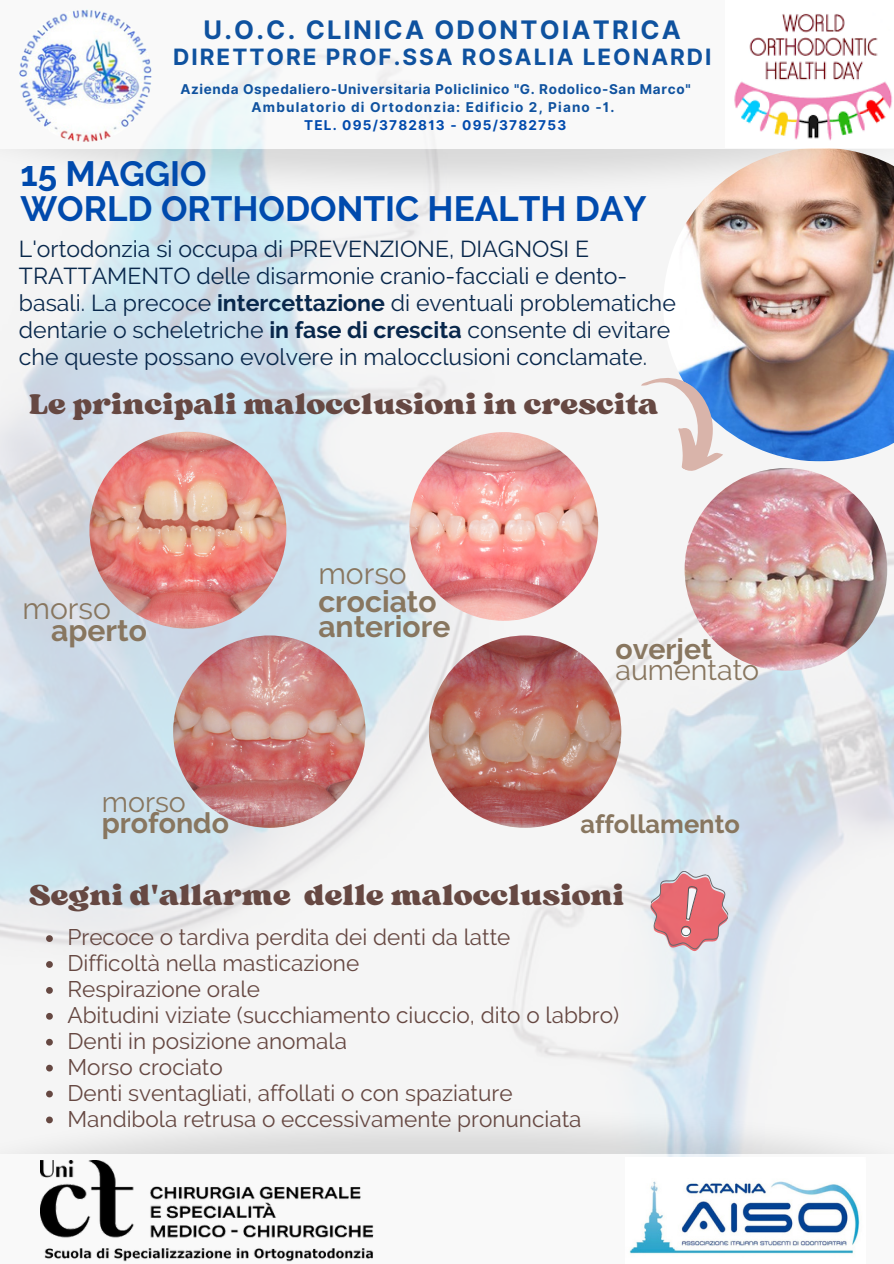
<style>
.page{position:relative;width:894px;height:1264px;background:#fff}
.page>*{position:absolute;margin:0;border:0;box-sizing:border-box;transform-origin:0 0}
.t1{font:700 34.95px/35px "Raleway";color:#004aad}
.t2{font:30px "Sergio Trendy";color:#664842}
.t3{font:700 30px/24.8px "Raleway";color:#88765f}
.t4{font:30px "Raleway";color:#88765f}
.t5{font:700 28.5px "Raleway";color:#88765f}
.t6{font:28.5px "Raleway";color:#88765f}
.t7{font:700 25.5px "Inter";letter-spacing:.085em;color:#0f529f}
.t8{font:700 25.5px "Raleway";color:#88765f}
.t9{font:22.95px/27px "Raleway";color:#08274b}
.t10{font:22.5px/26px "Raleway";color:#664842}
.t11{font:700 22.5px "Inter";letter-spacing:.09em;color:#0f529f}
.t12{font:700 13.5px/18px "Inter";letter-spacing:.05em;color:#0f529f;text-align:center}
.t13{font:700 13.5px "Inter";letter-spacing:.09em;color:#004aad}
.s1{font-weight:700}
</style>
<div class="page">
<img style="left:0;top:252px;width:893px;height:799px">
<img style="left:89px;top:432px;width:197px;height:196px;border-radius:50%">
<img style="left:409px;top:432px;width:189px;height:189px;border-radius:50%">
<img style="left:173px;top:635px;width:192px;height:192px;border-radius:50%">
<img style="left:429px;top:635px;width:192px;height:192px;border-radius:50%">
<svg style="left:643px;top:866px;width:91px;height:90px;background:#dfaab1"></svg>
<img style="left:663px;top:252px;width:230px;height:209px">
<img style="left:684px;top:468px;width:202px;height:202px;border-radius:50%">
<img style="left:0;top:149px;width:893px;height:103px">
<svg style="left:615px;top:364px;width:129px;height:118px"></svg>
<img style="left:629px;top:1181px;width:231px;height:73px">
<img style="left:734px;top:13px;width:159px;height:128px">
<img style="left:40px;top:1160px;width:334px;height:101px">
<svg style="left:46px;top:935px;width:7px;height:6px"></svg>
<svg style="left:46px;top:961px;width:7px;height:6px"></svg>
<svg style="left:46px;top:987px;width:7px;height:6px"></svg>
<svg style="left:46px;top:1012px;width:7px;height:7px"></svg>
<svg style="left:46px;top:1038px;width:7px;height:7px"></svg>
<svg style="left:46px;top:1064px;width:7px;height:7px"></svg>
<svg style="left:46px;top:1090px;width:7px;height:7px"></svg>
<svg style="left:46px;top:1116px;width:7px;height:7px"></svg>
<img style="left:19px;top:9px;width:133px;height:133px;border-radius:50%">
<p class="t7" style="left:203px;top:14px;width:478px">U.O.C. CLINICA ODONTOIATRICA</p>
<p class="t11" style="left:173px;top:43px;width:539px">DIRETTORE PROF.SSA ROSALIA LEONARDI</p>
<p class="t12" style="left:180px;top:80px;width:511px">Azienda Ospedaliero-Universitaria Policlinico "G. Rodolico-San Marco"<br>Ambulatorio di Ortodonzia: Edificio 2, Piano -1.</p>
<p class="t13" style="left:304px;top:117px;width:263px">TEL. 095/3782813 - 095/3782753</p>
<h1 class="t1" style="left:20px;top:156px;width:627px">15 MAGGIO<br>WORLD ORTHODONTIC HEALTH DAY</h1>
<p class="t9" style="left:19px;top:235px;width:658px">L'ortodonzia si occupa di PREVENZIONE, DIAGNOSI E TRATTAMENTO delle disarmonie cranio-facciali e dento&shy;basali. La precoce <span class="s1">intercettazione</span> di eventuali problematiche dentarie o scheletriche <span class="s1">in fase di crescita</span> consente di evitare che queste possano evolvere in malocclusioni conclamate.</p>
<h2 class="t2" style="left:29px;top:385px;width:630px">Le principali malocclusioni in crescita</h2>
<h2 class="t4" style="left:22px;top:590px;width:90px">morso</h2>
<h2 class="t3" style="left:51px;top:618px;width:97px">aperto</h2>
<p class="t6" style="left:102px;top:784px;width:86px">morso</p>
<p class="t5" style="left:102px;top:806px;width:129px">profondo</p>
<h2 class="t4" style="left:318px;top:555px;width:90px">morso</h2>
<h2 class="t3" style="left:318px;top:589px;width:133px">crociato anteriore</h2>
<p class="t5" style="left:615px;top:632px;width:98px">overjet</p>
<p class="t6" style="left:615px;top:653px;width:145px">aumentato</p>
<p class="t8" style="left:580px;top:808px;width:161px">affollamento</p>
<h2 class="t2" style="left:29px;top:876px;width:596px">Segni d'allarme delle malocclusioni</h2>
<p class="t10" style="left:67px;top:924px;width:553px">Precoce o tardiva perdita dei denti da latte<br>Difficoltà nella masticazione<br>Respirazione orale<br>Abitudini viziate (succhiamento ciuccio, dito o labbro)<br>Denti in posizione anomala<br>Morso crociato<br>Denti sventagliati, affollati o con spaziature Mandibola retrusa o eccessivamente pronunciata</p>
</div>
